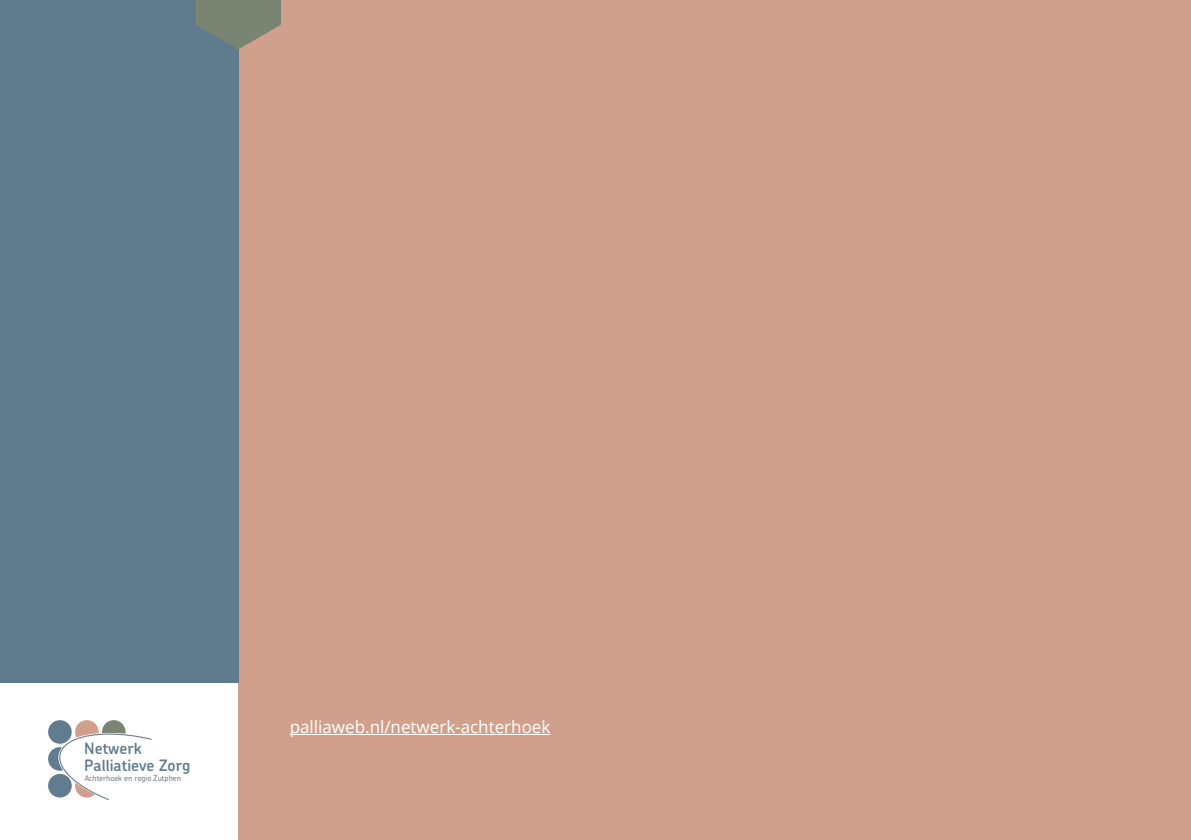
<style>
.page{position:relative;width:1191px;height:840px;background:#fff}
.page>*{position:absolute;margin:0;border:0;box-sizing:border-box;transform-origin:0 0}
.t1{font:17px "Open Sans";color:#fff}
.t2{font:600 15.8px/16.8px "Chevin Pro";letter-spacing:-.005em;color:#607c8e}
.t3{font:500 7.8px "Chevin Pro";letter-spacing:-.005em;color:#72808e}
</style>
<div class="page">
<div style="left:238px;top:0;width:953px;height:839px;background:#d1a08c"></div>
<div style="left:0;top:0;width:238px;height:682px;background:#5f7b8e"></div>
<hr style="left:290px;top:733px;width:260px;height:1px;background:#fff">
<svg style="left:195px;top:0;width:86px;height:49px"></svg>
<svg style="left:48px;top:720px;width:104px;height:80px"></svg>
<p class="t2" style="left:84px;top:739px;width:108px">Netwerk<br>Palliatieve Zorg</p>
<p class="t3" style="left:85px;top:773px;width:98px">Achterhoek en regio Zutphen</p>
<p class="t1" style="left:290px;top:715px;width:262px">palliaweb.nl/netwerk-achterhoek</p>
</div>
